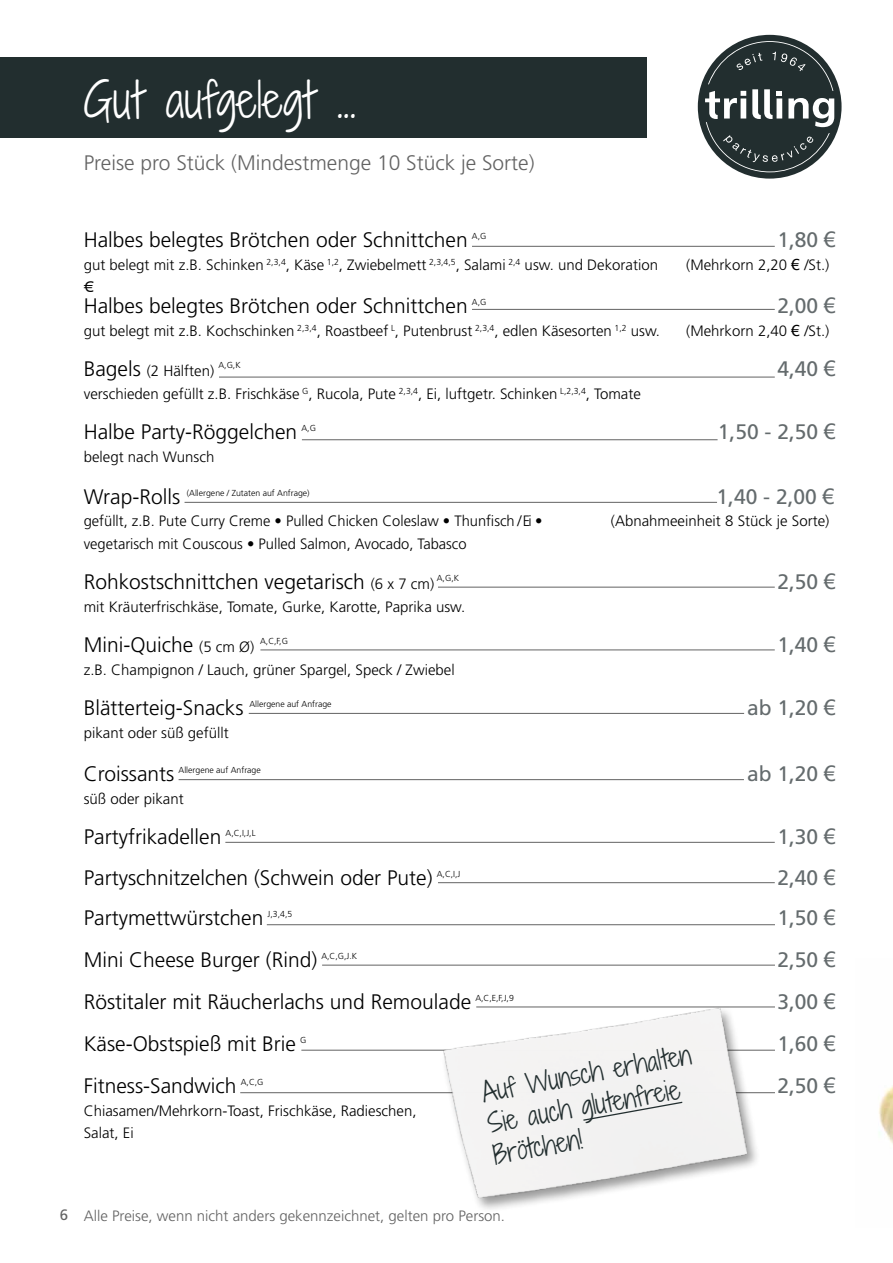
<style>
.page{position:relative;width:893px;height:1263px;background:#fff}
.page>*{position:absolute;margin:0;border:0;box-sizing:border-box;transform-origin:0 0}
.t1{font:300 46.5px "Shadows Into";color:#fff;scale:.96 1}
.t2{font:300 25.5px/32px "Shadows Into";color:#222e2f}
.t3{font:300 21px "Frutiger";color:#000}
.t4{font:21px "Frutiger";color:#646b6d}
.t5{font:300 21px "Frutiger";color:#636363}
.t6{font:300 15px/22.5px "Frutiger";color:#000}
.t7{font:300 15px "Frutiger";color:#636363}
.t8{font:300 8.7px "Frutiger";color:#000}
.s1{font-family:"Tahoma"}
.s2{font-family:"Tahoma";font-weight:400}
.s3{font-size:21px}
.s4{font-size:15px}
.s5{font-weight:400}
</style>
<div class="page">
<div style="left:698px;top:35px;width:143px;height:144px;background:#222e2f;border-radius:50%"></div>
<svg style="left:705px;top:41px;width:129px;height:131px"></svg>
<div style="left:0;top:57px;width:646px;height:81px;background:#222e2f"></div>
<img style="left:879px;top:1085px;width:14px;height:59px">
<hr style="left:472px;top:246px;width:303px;height:1px;background:#636363">
<hr style="left:472px;top:309px;width:303px;height:1px;background:#636363">
<hr style="left:219px;top:377px;width:556px;height:1px;background:#636363">
<hr style="left:302px;top:439px;width:416px;height:1px;background:#636363">
<hr style="left:185px;top:502px;width:532px;height:1px;background:#636363">
<hr style="left:438px;top:587px;width:337px;height:1px;background:#636363">
<hr style="left:260px;top:650px;width:515px;height:1px;background:#636363">
<hr style="left:249px;top:713px;width:495px;height:1px;background:#636363">
<hr style="left:179px;top:779px;width:565px;height:1px;background:#636363">
<hr style="left:225px;top:842px;width:550px;height:1px;background:#636363">
<hr style="left:438px;top:882px;width:337px;height:1px;background:#636363">
<hr style="left:322px;top:965px;width:453px;height:1px;background:#636363">
<hr style="left:476px;top:1007px;width:299px;height:1px;background:#636363">
<hr style="left:301px;top:1050px;width:474px;height:1px;background:#636363">
<hr style="left:240px;top:1092px;width:535px;height:1px;background:#636363">
<img style="left:428px;top:1006px;width:342px;height:203px">
<svg style="left:582px;top:1101px;width:102px;height:21px"></svg>
<hr style="left:267px;top:924px;width:508px;height:1px;background:#636363">
<h1 class="t1" style="left:84px;top:66px;width:285px">Gut aufgelegt ...</h1>
<h3 class="t5" style="left:84px;top:150px;width:452px">Preise pro Stück (Mindestmenge 10 Stück je Sorte)</h3>
<h3 class="t3" style="left:84px;top:228px;width:385px">Halbes belegtes Brötchen oder Schnittchen</h3>
<p class="t8" style="left:472px;top:231px;width:16px">A,G</p>
<h3 class="t4" style="left:777px;top:227px;width:60px">1,80 <span class="s1">€</span></h3>
<p class="t6" style="left:84px;top:253px;width:576px">gut belegt mit z.B. Schinken <sup>2,3,4</sup>, Käse <sup>1,2</sup>, Zwiebelmett <sup>2,3,4,5</sup>, Salami <sup>2,4</sup> usw. und Dekoration</p>
<p class="t6" style="left:686px;top:253px;width:145px">(Mehrkorn 2,20 <span class="s2">€</span> /St.)</p>
<h3 class="t3" style="left:84px;top:294px;width:385px">Halbes belegtes Brötchen oder Schnittchen</h3>
<p class="t8" style="left:472px;top:297px;width:16px">A,G</p>
<h3 class="t4" style="left:777px;top:293px;width:60px">2,00 <span class="s1">€</span></h3>
<p class="t6" style="left:84px;top:319px;width:578px">gut belegt mit z.B. Kochschinken <sup>2,3,4</sup>, Roastbeef <sup>L</sup>, Putenbrust <sup>2,3,4</sup>, edlen Käsesorten <sup>1,2</sup> usw.</p>
<p class="t6" style="left:686px;top:319px;width:145px">(Mehrkorn 2,40 <span class="s2">€</span> /St.)</p>
<p class="t6" style="left:84px;top:360px;width:132px"><span class="s3">Bagels</span> (2 Hälften)</p>
<p class="t8" style="left:218px;top:360px;width:24px">A,G,K</p>
<h3 class="t4" style="left:777px;top:356px;width:60px">4,40 <span class="s1">€</span></h3>
<p class="t6" style="left:84px;top:382px;width:559px">verschieden gefüllt z.B. Frischkäse <sup>G</sup>, Rucola, Pute <sup>2,3,4</sup>, Ei, luftgetr. Schinken <sup>L,2,3,4</sup>, Tomate</p>
<h3 class="t3" style="left:84px;top:420px;width:215px">Halbe Party-Röggelchen</h3>
<p class="t8" style="left:301px;top:423px;width:16px">A,G</p>
<h3 class="t4" style="left:718px;top:419px;width:119px">1,50 - 2,50 <span class="s1">€</span></h3>
<p class="t6" style="left:84px;top:445px;width:132px">belegt nach Wunsch</p>
<h3 class="t3" style="left:84px;top:485px;width:98px">Wrap-Rolls</h3>
<p class="t8" style="left:187px;top:488px;width:124px">(Allergene / Zutaten auf Anfrage)</p>
<h3 class="t4" style="left:716px;top:484px;width:119px">1,40 - 2,00 <span class="s1">€</span></h3>
<p class="t6" style="left:84px;top:510px;width:460px">gefüllt, z.B. Pute Curry Creme • Pulled Chicken Coleslaw • Thunfisch / Ei •</p>
<p class="t6" style="left:611px;top:510px;width:220px">(Abnahmeeinheit 8 Stück je Sorte)</p>
<p class="t6" style="left:84px;top:532px;width:384px">vegetarisch mit Couscous • Pulled Salmon, Avocado, Tabasco</p>
<h3 class="t3" style="left:84px;top:570px;width:352px">Rohkostschnittchen vegetarisch <span class="s4">(6 x 7 cm)</span></h3>
<p class="t8" style="left:437px;top:573px;width:24px">A,G,K</p>
<h3 class="t4" style="left:777px;top:569px;width:60px">2,50 <span class="s1">€</span></h3>
<p class="t6" style="left:84px;top:595px;width:383px">mit Kräuterfrischkäse, Tomate, Gurke, Karotte, Paprika usw.</p>
<h3 class="t3" style="left:84px;top:633px;width:172px">Mini-Quiche <span class="s4">(5 cm Ø)</span></h3>
<p class="t8" style="left:260px;top:636px;width:29px">A,C,F,G</p>
<h3 class="t4" style="left:777px;top:632px;width:60px">1,40 <span class="s1">€</span></h3>
<p class="t6" style="left:84px;top:658px;width:372px">z.B. Champignon / Lauch, grüner Spargel, Speck / Zwiebel</p>
<h3 class="t3" style="left:84px;top:696px;width:161px">Blätterteig-Snacks</h3>
<p class="t8" style="left:249px;top:699px;width:84px">Allergene auf Anfrage</p>
<h3 class="t4" style="left:747px;top:695px;width:90px">ab 1,20 <span class="s1">€</span></h3>
<p class="t6" style="left:84px;top:721px;width:147px">pikant oder süß gefüllt</p>
<h3 class="t3" style="left:84px;top:762px;width:92px">Croissants</h3>
<p class="t8" style="left:179px;top:765px;width:84px">Allergene auf Anfrage</p>
<h3 class="t4" style="left:747px;top:761px;width:90px">ab 1,20 <span class="s1">€</span></h3>
<p class="t6" style="left:84px;top:787px;width:102px">süß oder pikant</p>
<h3 class="t3" style="left:84px;top:825px;width:139px">Partyfrikadellen</h3>
<p class="t8" style="left:226px;top:828px;width:31px">A,C,I,J,L</p>
<h3 class="t4" style="left:777px;top:824px;width:60px">1,30 <span class="s1">€</span></h3>
<h3 class="t3" style="left:84px;top:866px;width:350px">Partyschnitzelchen (Schwein oder Pute)</h3>
<p class="t8" style="left:437px;top:869px;width:25px">A,C,I,J</p>
<h3 class="t4" style="left:777px;top:865px;width:60px">2,40 <span class="s1">€</span></h3>
<h3 class="t3" style="left:84px;top:906px;width:181px">Partymettwürstchen</h3>
<p class="t8" style="left:268px;top:909px;width:26px">J,3,4,5</p>
<h3 class="t4" style="left:777px;top:905px;width:60px">1,50 <span class="s1">€</span></h3>
<h3 class="t3" style="left:84px;top:948px;width:235px">Mini Cheese Burger (Rind)</h3>
<p class="t8" style="left:321px;top:951px;width:37px">A,C,G,J.K</p>
<h3 class="t4" style="left:777px;top:947px;width:60px">2,50 <span class="s1">€</span></h3>
<h3 class="t3" style="left:84px;top:990px;width:389px">Röstitaler mit Räucherlachs und Remoulade</h3>
<p class="t8" style="left:475px;top:993px;width:40px">A,C,E,F,J,9</p>
<h3 class="t4" style="left:777px;top:989px;width:60px">3,00 <span class="s1">€</span></h3>
<h3 class="t3" style="left:84px;top:1032px;width:214px">Käse-Obstspieß mit Brie</h3>
<p class="t8" style="left:300px;top:1035px;width:8px">G</p>
<h3 class="t4" style="left:777px;top:1031px;width:60px">1,60 <span class="s1">€</span></h3>
<h3 class="t3" style="left:84px;top:1074px;width:154px">Fitness-Sandwich</h3>
<p class="t8" style="left:241px;top:1077px;width:24px">A,C,G</p>
<h3 class="t4" style="left:777px;top:1073px;width:60px">2,50 <span class="s1">€</span></h3>
<p class="t6" style="left:84px;top:1099px;width:334px">Chiasamen/Mehrkorn-Toast, Frischkäse, Radieschen,<br>Salat, Ei</p>
<h2 class="t2" style="left:479px;top:1076px;width:214px;rotate:-10deg">Auf Wunsch erhalten<br>Sie auch glutenfreie<br>Brötchen!</h2>
<p class="t7" style="left:60px;top:1207px;width:447px"><span class="s5">6</span> Alle Preise, wenn nicht anders gekennzeichnet, gelten pro Person.</p>
</div>
